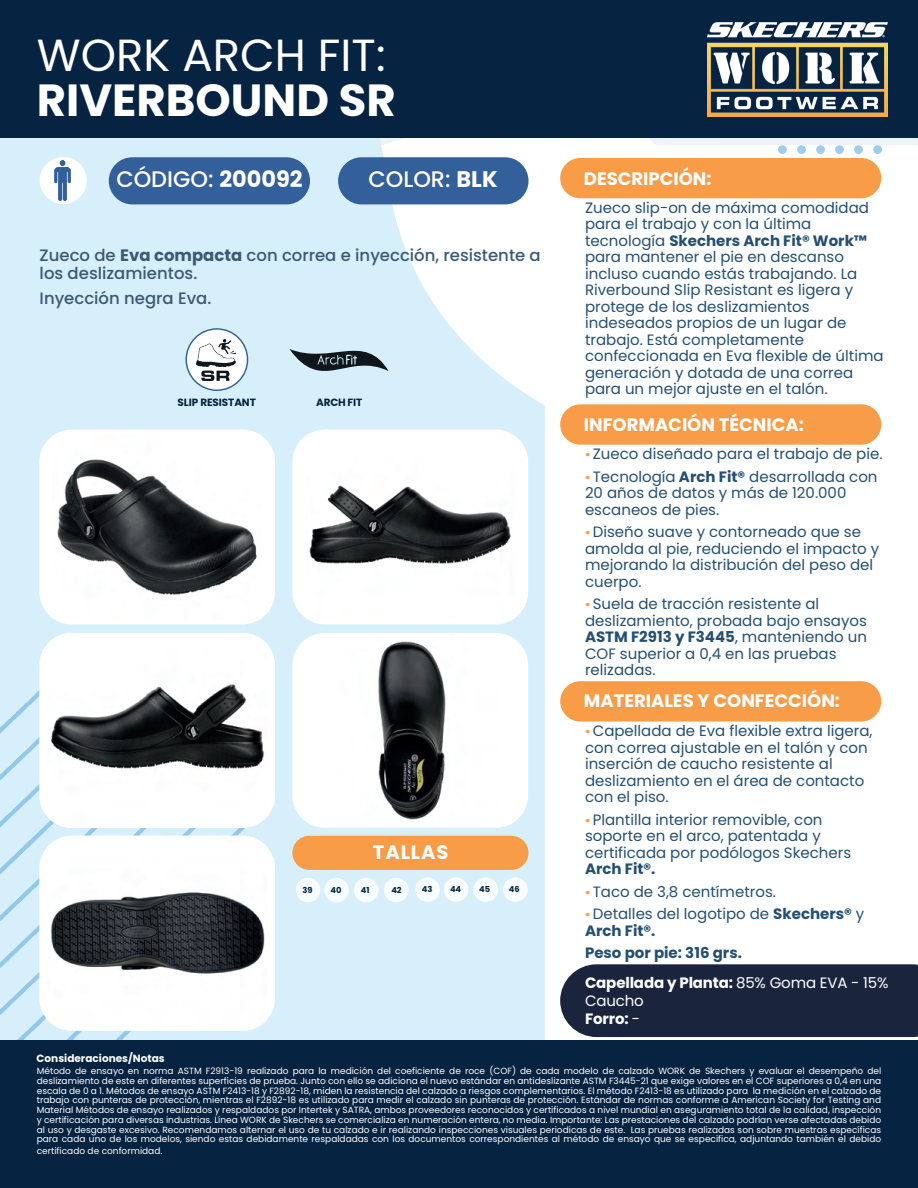
<style>
.page{position:relative;width:918px;height:1188px;background:#fff}
.page>*{position:absolute;margin:0;border:0;box-sizing:border-box;transform-origin:0 0}
.t1{font:45px "Poppins";color:#fff}
.t2{font:700 45px "Poppins";color:#fff}
.t3{font:500 22.5px "Poppins";color:#fff}
.t4{font:700 19.5px "Poppins";letter-spacing:.05em;color:#fff}
.t5{font:700 18px "Poppins";color:#fff}
.t6{font:500 16.5px/18px "Poppins";color:#3c5973}
.t7{font:15px/16.5px "Poppins";color:#244f71}
.t8{font:700 15px/18px "Poppins";letter-spacing:-.01em;color:#fff}
.t9{font:700 15px/22.5px "Poppins";color:#244f71}
.t10{font:700 10.5px "Poppins";color:#fff}
.t11{font:700 10.5px "Poppins";letter-spacing:-.01em;color:#062341}
.t12{font:9px/9.8px "Poppins";color:#fff;text-align:justify}
.t13{font:700 8.25px "Poppins";color:#00283b}
.s1{font-weight:700}
.s2{font-weight:900;color:#f89c47}
.s3{font-weight:400}
</style>
<div class="page">
<img style="left:0;top:138px;width:918px;height:100px">
<img style="left:0;top:685px;width:258px;height:355px">
<img style="left:545px;top:146px;width:373px;height:892px">
<img style="left:778px;top:138px;width:103px;height:15px">
<div style="left:0;top:1040px;width:918px;height:148px;background:#062341"></div>
<div style="left:0;top:0;width:918px;height:138px;background:#062341"></div>
<div style="left:560px;top:964px;width:358px;height:73px;background:#1b243d"></div>
<div style="left:560px;top:681px;width:321px;height:41px;background:#f89c47;border-radius:20px"></div>
<div style="left:292px;top:836px;width:237px;height:34px;background:#f89c47;border-radius:17px"></div>
<div style="left:560px;top:404px;width:321px;height:41px;background:#f89c47;border-radius:20px"></div>
<div style="left:560px;top:158px;width:321px;height:40px;background:#f89c47;border-radius:20px"></div>
<div style="left:39px;top:633px;width:236px;height:195px;background:#fff;border-radius:32px"></div>
<div style="left:39px;top:836px;width:236px;height:195px;background:#fff;border-radius:32px"></div>
<img style="left:707px;top:23px;width:180px;height:93px">
<div style="left:109px;top:157px;width:201px;height:47px;background:#33609b;border-radius:24px"></div>
<div style="left:338px;top:157px;width:191px;height:47px;background:#33609b;border-radius:24px"></div>
<div style="left:40px;top:157px;width:47px;height:47px;background:#fff;border-radius:50%"></div>
<svg style="left:186px;top:328px;width:62px;height:63px"></svg>
<img style="left:197px;top:339px;width:39px;height:42px">
<svg style="left:289px;top:331px;width:100px;height:64px;background:#b2c7d1"></svg>
<img style="left:47px;top:633px;width:220px;height:195px">
<img style="left:47px;top:836px;width:220px;height:195px">
<img style="left:306px;top:638px;width:140px;height:182px">
<img style="left:53px;top:434px;width:209px;height:186px">
<img style="left:309px;top:485px;width:202px;height:79px">
<img style="left:54px;top:161px;width:17px;height:39px">
<h1 class="t1" style="left:37px;top:29px;width:350px">WORK ARCH FIT:</h1>
<h1 class="t2" style="left:37px;top:74px;width:360px">RIVERBOUND SR</h1>
<h2 class="t3" style="left:116px;top:167px;width:188px">CÓDIGO: <span class="s1">200092</span></h2>
<h2 class="t3" style="left:368px;top:167px;width:131px">COLOR: <span class="s1">BLK</span></h2>
<h3 class="t6" style="left:40px;top:246px;width:503px">Zueco de <span class="s1">Eva compacta</span> con correa e inyección, resistente a los deslizamientos.</h3>
<h3 class="t6" style="left:40px;top:289px;width:173px">Inyección negra Eva.</h3>
<p class="t11" style="left:178px;top:396px;width:80px">SLIP RESISTANT</p>
<p class="t11" style="left:316px;top:396px;width:47px">ARCH FIT</p>
<h3 class="t4" style="left:373px;top:841px;width:77px">TALLAS</h3>
<p class="t13" style="left:303px;top:885px;width:12px">39</p>
<p class="t13" style="left:331px;top:885px;width:13px">40</p>
<p class="t13" style="left:361px;top:885px;width:10px">41</p>
<p class="t13" style="left:391px;top:885px;width:12px">42</p>
<p class="t13" style="left:422px;top:885px;width:12px">43</p>
<p class="t13" style="left:450px;top:885px;width:13px">44</p>
<p class="t13" style="left:479px;top:885px;width:12px">45</p>
<p class="t13" style="left:509px;top:885px;width:12px">46</p>
<h3 class="t5" style="left:584px;top:168px;width:129px">DESCRIPCIÓN:</h3>
<p class="t7" style="left:585px;top:199px;width:300px">Zueco slip-on de máxima comodidad para el trabajo y con la última tecnología <span class="s1">Skechers Arch Fit® Work™ </span>para mantener el pie en descanso incluso cuando estás trabajando. La Riverbound Slip Resistant es ligera y protege de los deslizamientos indeseados propios de un lugar de trabajo. Está completamente confeccionada en Eva flexible de última generación y dotada de una correa para un mejor ajuste en el talón.</p>
<h3 class="t5" style="left:584px;top:415px;width:221px">INFORMACIÓN TÉCNICA:</h3>
<h3 class="t7" style="left:585px;top:443px;width:299px;line-height:22.5px"><span class="s2">·</span> Zueco diseñado para el trabajo de pie. <span class="s2">·</span> Tecnología <span class="s1">Arch Fit®</span> desarrollada con</h3>
<h3 class="t7" style="left:585px;top:485px;width:263px">20 años de datos y más de 120.000 escaneos de pies.</h3>
<h3 class="t7" style="left:585px;top:524px;width:296px"><span class="s2">·</span> Diseño suave y contorneado que se amolda al pie, reduciendo el impacto y mejorando la distribución del peso del cuerpo.</h3>
<h3 class="t7" style="left:585px;top:596px;width:284px"><span class="s2">·</span> Suela de tracción resistente al deslizamiento, probada bajo ensayos<br><span class="s1">ASTM F2913 y F3445</span>, manteniendo un<br>COF superior a 0,4 en las pruebas relizadas.</h3>
<h3 class="t5" style="left:584px;top:691px;width:258px">MATERIALES Y CONFECCIÓN:</h3>
<h3 class="t7" style="left:585px;top:723px;width:289px"><span class="s2">·</span> Capellada de Eva flexible extra ligera, con correa ajustable en el talón y con inserción de caucho resistente al deslizamiento en el área de contacto con el piso.</h3>
<h3 class="t7" style="left:585px;top:811px;width:268px"><span class="s2">·</span> Plantilla interior removible, con soporte en el arco, patentada y certificada por podólogos Skechers</h3>
<h3 class="t7" style="left:585px;top:858px;width:281px;line-height:22.5px"><span class="s1">Arch Fit®.<br></span><span class="s2">·</span> Taco de 3,8 centímetros.<br><span class="s2">·</span> Detalles del logotipo de <span class="s1">Skechers®</span> y</h3>
<h3 class="t9" style="left:585px;top:919px;width:158px">Arch Fit®.<br>Peso por pie: 316 grs.</h3>
<h3 class="t8" style="left:585px;top:973px;width:305px">Capellada y Planta: <span class="s3">85% Goma EVA - 15%<br>Caucho<br></span>Forro: <span class="s3">-</span></h3>
<p class="t10" style="left:37px;top:1052px;width:130px">Consideraciones/Notas</p>
<p class="t12" style="left:37px;top:1066px;width:846px">Método de ensayo en norma ASTM F2913-19 realizado para la medición del coeficiente de roce (COF) de cada modelo de calzado WORK de Skechers y evaluar el desempeño del deslizamiento de este en diferentes superficies de prueba. Junto con ello se adiciona el nuevo estándar en antideslizante ASTM F3445-21 que exige valores en el COF superiores a 0,4 en una escala de 0 a 1. Métodos de ensayo ASTM F2413-18 y F2892-18, miden la resistencia del calzado a riesgos complementarios. El método F2413-18 es utilizado para la medición en el calzado de trabajo con punteras de protección, mientras el F2892-18 es utilizado para medir el calzado sin punteras de protección. Estándar de normas conforme a American Society for Testing and Material Métodos de ensayo realizados y respaldados por Intertek y SATRA, ambos proveedores reconocidos y certificados a nivel mundial en aseguramiento total de la calidad, inspección y certificación para diversas industrias. Línea WORK de Skechers se comercializa en numeración entera, no media. Importante: Las prestaciones del calzado podrían verse afectadas debido al uso y desgaste excesivo. Recomendamos alternar el uso de tu calzado e ir realizando inspecciones visuales periodicas de este. Las pruebas realizadas son sobre muestras específicas para cada uno de los modelos, siendo estas debidamente respaldadas con los documentos correspondientes al método de ensayo que se especifica, adjuntando también el debido</p>
<p class="t12" style="left:37px;top:1146px;width:127px">certificado de conformidad.</p>
</div>
